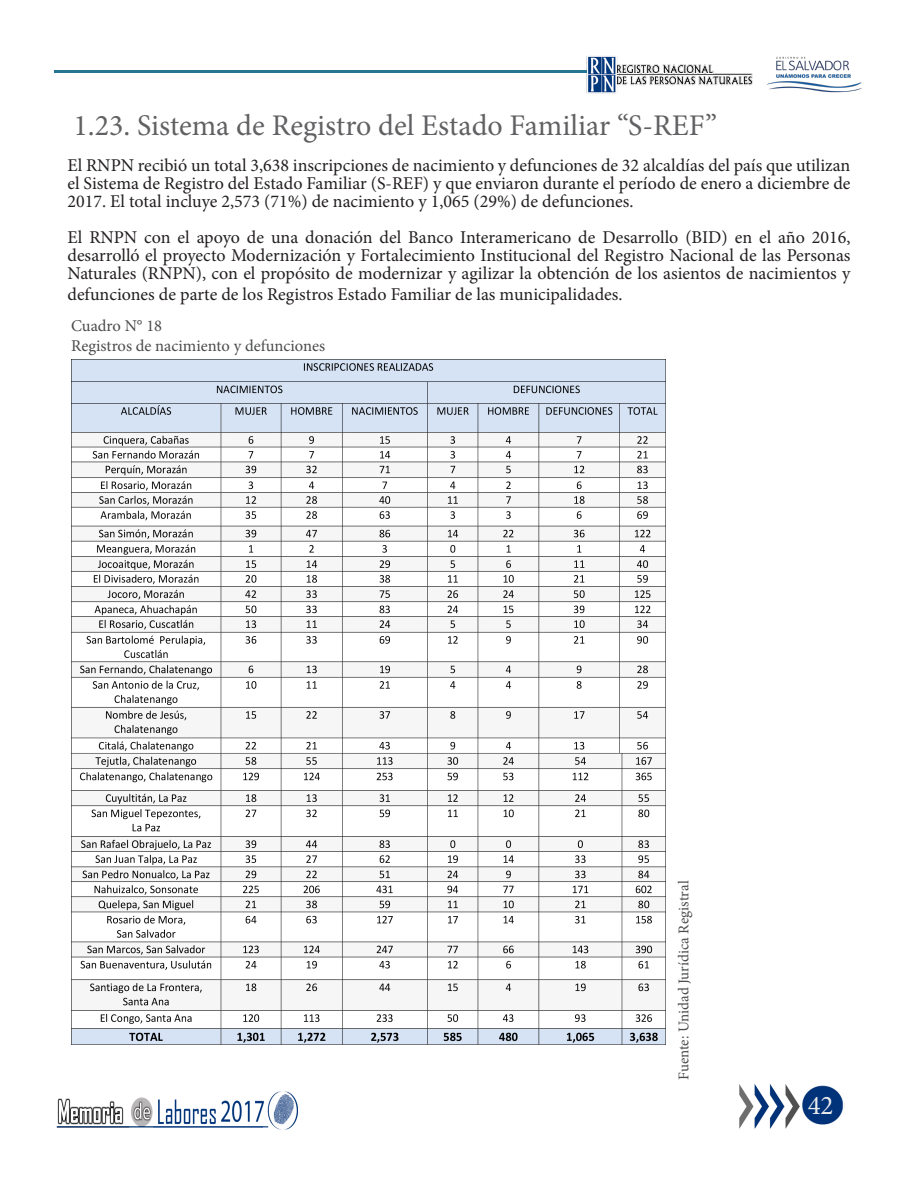
<style>
.page{position:relative;width:918px;height:1188px;background:#fff}
.page>*{position:absolute;margin:0;border:0;box-sizing:border-box;transform-origin:0 0}
.t1{font:30px "Minion Pro";color:#616164}
.t2{font:27px "Minion Pro";color:#e9eaeb}
.t3{font:18px/18px "Minion Pro";color:#231f20;text-align:justify}
.t4{font:16.5px "Minion Pro";color:#4b4c4d}
.t5{font:15px "Minion Pro";color:#4b4c4d}
</style>
<div class="page">
<img style="left:587px;top:56px;width:166px;height:38px">
<img style="left:739px;top:1084px;width:106px;height:45px">
<img style="left:56px;top:1091px;width:242px;height:39px">
<img style="left:766px;top:56px;width:96px;height:37px">
<hr style="left:54px;top:71px;width:533px;height:2px;background:#267593">
<img style="left:71px;top:359px;width:594px;height:686px">
<p class="t1" style="left:74px;top:106px;width:645px">1.23. Sistema de Registro del Estado Familiar “S-REF”</p>
<p class="t3" style="left:68px;top:156px;width:785px">El RNPN recibió un total 3,638 inscripciones de nacimiento y defunciones de 32 alcaldías del país que utilizan el Sistema de Registro del Estado Familiar (S-REF) y que enviaron durante el período de enero a diciembre de 2017. El total incluye 2,573 (71%) de nacimiento y 1,065 (29%) de defunciones.</p>
<p class="t3" style="left:68px;top:228px;width:785px">El RNPN con el apoyo de una donación del Banco Interamericano de Desarrollo (BID) en el año 2016, desarrolló el proyecto Modernización y Fortalecimiento Institucional del Registro Nacional de las Personas Naturales (RNPN), con el propósito de modernizar y agilizar la obtención de los asientos de nacimientos y</p>
<p class="t3" style="left:68px;top:286px;width:557px">defunciones de parte de los Registros Estado Familiar de las municipalidades.</p>
<p class="t4" style="left:71px;top:315px;width:93px">Cuadro N° 18</p>
<p class="t4" style="left:71px;top:334px;width:255px">Registros de nacimiento y defunciones</p>
<p class="t5" style="left:674px;top:1080px;width:201px;rotate:-90deg">Fuente: Unidad Jurídica Registral</p>
<p class="t2" style="left:808px;top:1088px;width:27px">42</p>
</div>
